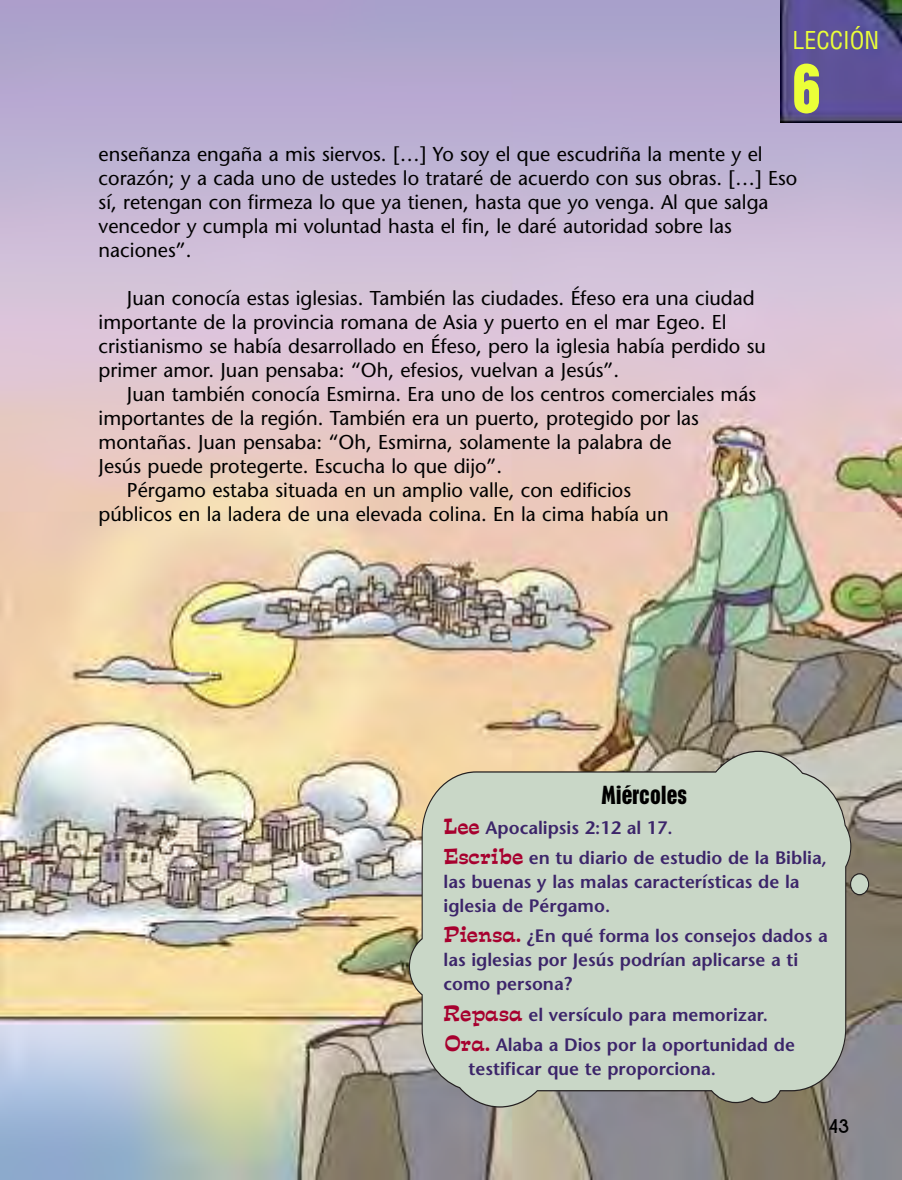
<style>
.page{position:relative;width:902px;height:1180px;background:#fff}
.page>*{position:absolute;margin:0;border:0;box-sizing:border-box;transform-origin:0 0}
.t1{font:700 condensed 64px "Placard";color:#ebff38}
.t2{font:700 condensed 24px "Placard";color:#000}
.t3{font:condensed 24px "Helvetica";color:#ebff38}
.t4{font:20px/24px "Stone Sans";color:#000}
.t5{font:700 20px "New Garden";color:#000}
.t6{font:600 18px/24px "Stone Sans";color:#3c256a}
.s1{font-family:"Estro Font";font-weight:400;font-size:20px;color:#a7002e}
</style>
<div class="page">
<img style="left:0;top:0;width:901px;height:1179px">
<svg style="left:845px;top:737px;width:34px;height:33px"></svg>
<svg style="left:408px;top:749px;width:443px;height:358px;background:#c5cfbe"></svg>
<svg style="left:850px;top:873px;width:18px;height:21px"></svg>
<div style="left:849px;top:873px;width:20px;height:22px;border:1px solid #231f20;border-radius:50%"></div>
<img style="left:780px;top:0;width:121px;height:122px">
<p class="t3" style="left:792px;top:26px;width:88px">LECCIÓN</p>
<h1 class="t1" style="left:792px;top:64px;width:30px">6</h1>
<p class="t4" style="left:99px;top:144px;width:700px">enseñanza engaña a mis siervos. […] Yo soy el que escudriña la mente y el corazón; y a cada uno de ustedes lo trataré de acuerdo con sus obras. […] Eso sí, retengan con firmeza lo que ya tienen, hasta que yo venga. Al que salga vencedor y cumpla mi voluntad hasta el fin, le daré autoridad sobre las naciones”.</p>
<p class="t4" style="left:99px;top:288px;width:668px;text-indent:28px">Juan conocía estas iglesias. También las ciudades. Éfeso era una ciudad importante de la provincia romana de Asia y puerto en el mar Egeo. El cristianismo se había desarrollado en Éfeso, pero la iglesia había perdido su primer amor. Juan pensaba: “Oh, efesios, vuelvan a Jesús”.</p>
<p class="t4" style="left:127px;top:384px;width:630px">Juan también conocía Esmirna. Era uno de los centros comerciales más</p>
<p class="t4" style="left:99px;top:408px;width:602px">importantes de la región. También era un puerto, protegido por las</p>
<p class="t4" style="left:99px;top:432px;width:574px">montañas. Juan pensaba: “Oh, Esmirna, solamente la palabra de</p>
<p class="t4" style="left:99px;top:456px;width:405px">Jesús puede protegerte. Escucha lo que dijo”.</p>
<p class="t4" style="left:127px;top:480px;width:505px">Pérgamo estaba situada en un amplio valle, con edificios</p>
<p class="t4" style="left:99px;top:504px;width:571px">públicos en la ladera de una elevada colina. En la cima había un</p>
<p class="t2" style="left:601px;top:785px;width:87px">Miércoles</p>
<p class="t6" style="left:443px;top:814px;width:385px;line-height:30px"><span class="s1">Lee</span> Apocalipsis 2:12 al 17.<br><span class="s1">Escribe</span> en tu diario de estudio de la Biblia,</p>
<p class="t6" style="left:443px;top:871px;width:357px">las buenas y las malas características de la iglesia de Pérgamo.</p>
<p class="t6" style="left:443px;top:925px;width:386px"><span class="s1">Piensa.</span> ¿En qué forma los consejos dados a las iglesias por Jesús podrían aplicarse a ti como persona?</p>
<p class="t6" style="left:443px;top:1000px;width:353px;line-height:30px"><span class="s1">Repasa</span> el versículo para memorizar.<br><span class="s1">Ora.</span> Alaba a Dios por la oportunidad de</p>
<p class="t6" style="left:468px;top:1057px;width:249px">testificar que te proporciona.</p>
<p class="t5" style="left:828px;top:1114px;width:22px">43</p>
</div>
